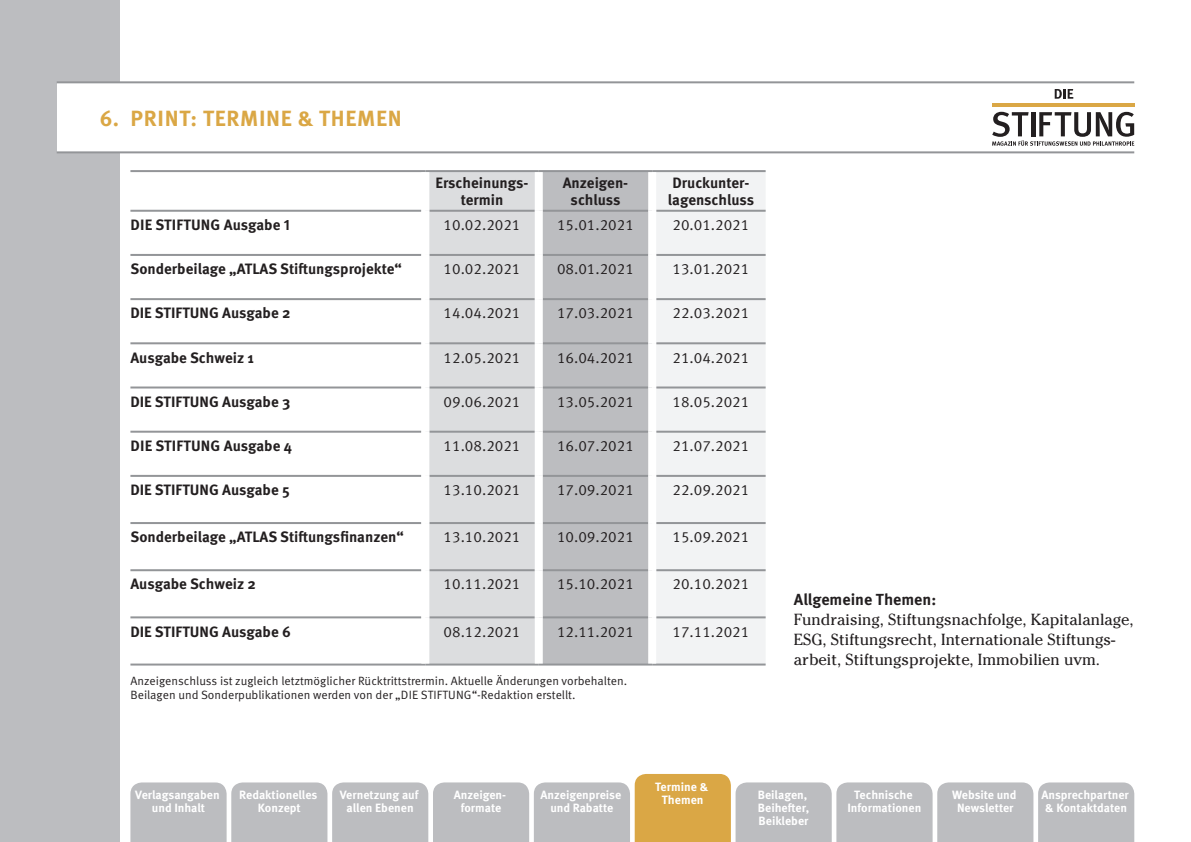
<style>
.page{position:relative;width:1191px;height:842px;background:#fff}
.page>*{position:absolute;margin:0;border:0;box-sizing:border-box;transform-origin:0 0}
.t1{font:700 22px "Meta OT";letter-spacing:.03em;color:#daa745}
.t2{font:16px/20px "Cheltenham Std";color:#231f20}
.t3{font:700 16px "Meta OT";color:#231f20}
.t4{font:15px "Meta OT Norm";color:#231f20}
.t5{font:700 15px/17px "Meta OT";color:#231f20;text-align:center}
.t6{font:700 12px/13px "Meta OT";color:#fff;text-align:center}
.t7{font:12px/14px "Meta OT Norm";color:#231f20}
</style>
<div class="page">
<div style="left:0;top:0;width:119px;height:842px;background:#bcbdc0"></div>
<div style="left:57px;top:83px;width:73px;height:68px;background:#fff"></div>
<hr style="left:57px;top:81px;width:1077px;height:2px;background:#939598">
<hr style="left:57px;top:151px;width:1077px;height:2px;background:#939598">
<svg style="left:1054px;top:89px;width:19px;height:10px"></svg>
<svg style="left:992px;top:112px;width:142px;height:34px"></svg>
<hr style="left:992px;top:104px;width:142px;height:3px;background:#daa745">
<svg style="left:130px;top:774px;width:1004px;height:68px;background:#c9c5be"></svg>
<div style="left:429px;top:172px;width:106px;height:491px;background:#dcdddf"></div>
<div style="left:543px;top:172px;width:105px;height:491px;background:#bcbdc0"></div>
<div style="left:656px;top:172px;width:109px;height:491px;background:#f2f3f4"></div>
<hr style="left:130px;top:170px;width:295px;height:2px;background:#939598">
<hr style="left:425px;top:170px;width:114px;height:2px;background:#939598">
<hr style="left:539px;top:170px;width:113px;height:2px;background:#939598">
<hr style="left:652px;top:170px;width:113px;height:2px;background:#939598">
<hr style="left:130px;top:210px;width:291px;height:2px;background:#939598">
<hr style="left:429px;top:210px;width:106px;height:2px;background:#939598">
<hr style="left:543px;top:210px;width:105px;height:2px;background:#939598">
<hr style="left:656px;top:210px;width:109px;height:2px;background:#939598">
<hr style="left:130px;top:254px;width:291px;height:2px;background:#939598">
<hr style="left:429px;top:254px;width:106px;height:2px;background:#939598">
<hr style="left:543px;top:254px;width:105px;height:2px;background:#939598">
<hr style="left:656px;top:254px;width:109px;height:2px;background:#939598">
<hr style="left:130px;top:298px;width:291px;height:2px;background:#939598">
<hr style="left:429px;top:298px;width:106px;height:2px;background:#939598">
<hr style="left:543px;top:298px;width:105px;height:2px;background:#939598">
<hr style="left:656px;top:298px;width:109px;height:2px;background:#939598">
<hr style="left:130px;top:342px;width:291px;height:2px;background:#939598">
<hr style="left:429px;top:342px;width:106px;height:2px;background:#939598">
<hr style="left:543px;top:342px;width:105px;height:2px;background:#939598">
<hr style="left:656px;top:342px;width:109px;height:2px;background:#939598">
<hr style="left:130px;top:386px;width:291px;height:2px;background:#939598">
<hr style="left:429px;top:386px;width:106px;height:2px;background:#939598">
<hr style="left:543px;top:386px;width:105px;height:2px;background:#939598">
<hr style="left:656px;top:386px;width:109px;height:2px;background:#939598">
<hr style="left:130px;top:431px;width:291px;height:2px;background:#939598">
<hr style="left:429px;top:431px;width:106px;height:2px;background:#939598">
<hr style="left:543px;top:431px;width:105px;height:2px;background:#939598">
<hr style="left:656px;top:431px;width:109px;height:2px;background:#939598">
<hr style="left:130px;top:475px;width:291px;height:2px;background:#939598">
<hr style="left:429px;top:475px;width:106px;height:2px;background:#939598">
<hr style="left:543px;top:475px;width:105px;height:2px;background:#939598">
<hr style="left:656px;top:475px;width:109px;height:2px;background:#939598">
<hr style="left:130px;top:522px;width:291px;height:2px;background:#939598">
<hr style="left:429px;top:522px;width:106px;height:2px;background:#939598">
<hr style="left:543px;top:522px;width:105px;height:2px;background:#939598">
<hr style="left:656px;top:522px;width:109px;height:2px;background:#939598">
<hr style="left:130px;top:569px;width:291px;height:2px;background:#939598">
<hr style="left:429px;top:569px;width:106px;height:2px;background:#939598">
<hr style="left:543px;top:569px;width:105px;height:2px;background:#939598">
<hr style="left:656px;top:569px;width:109px;height:2px;background:#939598">
<hr style="left:130px;top:616px;width:291px;height:2px;background:#939598">
<hr style="left:429px;top:616px;width:106px;height:2px;background:#939598">
<hr style="left:543px;top:616px;width:105px;height:2px;background:#939598">
<hr style="left:656px;top:616px;width:109px;height:2px;background:#939598">
<hr style="left:130px;top:663px;width:295px;height:2px;background:#939598">
<hr style="left:425px;top:663px;width:114px;height:2px;background:#939598">
<hr style="left:539px;top:663px;width:113px;height:2px;background:#939598">
<hr style="left:652px;top:663px;width:113px;height:2px;background:#939598">
<h1 class="t1" style="left:100px;top:104px;width:304px">6. PRINT: TERMINE &amp; THEMEN</h1>
<p class="t5" style="left:435px;top:175px;width:93px">Erscheinungs&shy;termin</p>
<p class="t5" style="left:563px;top:175px;width:67px">Anzeigen&shy;schluss</p>
<p class="t5" style="left:668px;top:175px;width:88px">Druckunter&shy;lagenschluss</p>
<p class="t5" style="left:130px;top:216px;width:161px">DIE STIFTUNG Ausgabe 1</p>
<p class="t4" style="left:443px;top:216px;width:78px">10.02.2021</p>
<p class="t4" style="left:557px;top:216px;width:78px">15.01.2021</p>
<p class="t4" style="left:672px;top:216px;width:78px">20.01.2021</p>
<p class="t5" style="left:130px;top:261px;width:273px">Sonderbeilage „ATLAS Stiftungsprojekte“</p>
<p class="t4" style="left:443px;top:260px;width:78px">10.02.2021</p>
<p class="t4" style="left:557px;top:260px;width:78px">08.01.2021</p>
<p class="t4" style="left:672px;top:260px;width:78px">13.01.2021</p>
<p class="t5" style="left:130px;top:305px;width:162px">DIE STIFTUNG Ausgabe 2</p>
<p class="t4" style="left:443px;top:304px;width:78px">14.04.2021</p>
<p class="t4" style="left:557px;top:304px;width:78px">17.03.2021</p>
<p class="t4" style="left:672px;top:304px;width:78px">22.03.2021</p>
<p class="t5" style="left:130px;top:349px;width:125px">Ausgabe Schweiz 1</p>
<p class="t4" style="left:443px;top:348px;width:78px">12.05.2021</p>
<p class="t4" style="left:557px;top:348px;width:78px">16.04.2021</p>
<p class="t4" style="left:672px;top:348px;width:78px">21.04.2021</p>
<p class="t5" style="left:130px;top:393px;width:161px">DIE STIFTUNG Ausgabe 3</p>
<p class="t4" style="left:443px;top:392px;width:78px">09.06.2021</p>
<p class="t4" style="left:557px;top:392px;width:78px">13.05.2021</p>
<p class="t4" style="left:672px;top:392px;width:78px">18.05.2021</p>
<p class="t5" style="left:130px;top:437px;width:163px">DIE STIFTUNG Ausgabe 4</p>
<p class="t4" style="left:443px;top:437px;width:78px">11.08.2021</p>
<p class="t4" style="left:557px;top:437px;width:78px">16.07.2021</p>
<p class="t4" style="left:672px;top:437px;width:78px">21.07.2021</p>
<p class="t5" style="left:130px;top:482px;width:161px">DIE STIFTUNG Ausgabe 5</p>
<p class="t4" style="left:443px;top:481px;width:78px">13.10.2021</p>
<p class="t4" style="left:557px;top:481px;width:78px">17.09.2021</p>
<p class="t4" style="left:672px;top:481px;width:78px">22.09.2021</p>
<p class="t5" style="left:130px;top:529px;width:275px">Sonderbeilage „ATLAS Stiftungsfinanzen“</p>
<p class="t4" style="left:443px;top:528px;width:78px">13.10.2021</p>
<p class="t4" style="left:557px;top:528px;width:78px">10.09.2021</p>
<p class="t4" style="left:672px;top:528px;width:78px">15.09.2021</p>
<p class="t5" style="left:130px;top:576px;width:127px">Ausgabe Schweiz 2</p>
<p class="t4" style="left:443px;top:575px;width:78px">10.11.2021</p>
<p class="t4" style="left:557px;top:575px;width:78px">15.10.2021</p>
<p class="t4" style="left:672px;top:575px;width:78px">20.10.2021</p>
<p class="t5" style="left:130px;top:623px;width:162px">DIE STIFTUNG Ausgabe 6</p>
<p class="t4" style="left:443px;top:622px;width:78px">08.12.2021</p>
<p class="t4" style="left:557px;top:622px;width:78px">12.11.2021</p>
<p class="t4" style="left:672px;top:622px;width:78px">17.11.2021</p>
<p class="t7" style="left:130px;top:674px;width:498px">Anzeigenschluss ist zugleich letztmöglicher Rücktrittstrermin. Aktuelle Änderungen vorbehalten.<br>Beilagen und Sonderpublikationen werden von der „DIE STIFTUNG“-Redaktion erstellt.</p>
<p class="t3" style="left:794px;top:590px;width:144px">Allgemeine Themen:</p>
<p class="t2" style="left:794px;top:610px;width:341px">Fundraising, Stiftungsnachfolge, Kapitalanlage,<br>ESG, Stiftungsrecht, Internationale Stiftungs&shy;arbeit, Stiftungsprojekte, Immobilien uvm.</p>
<p class="t6" style="left:655px;top:780px;width:55px">Termine &amp;<br>Themen</p>
<p class="t6" style="left:135px;top:789px;width:86px">Verlagsangaben und Inhalt</p>
<p class="t6" style="left:239px;top:789px;width:80px">Redaktionelles<br>Konzept</p>
<p class="t6" style="left:454px;top:789px;width:54px">Anzeigen&shy;formate</p>
<p class="t6" style="left:340px;top:789px;width:80px">Vernetzung auf allen Ebenen</p>
<p class="t6" style="left:540px;top:789px;width:82px">Anzeigenpreise und Rabatte</p>
<p class="t6" style="left:757px;top:789px;width:53px;text-align:left">Beilagen,<br>Beihefter,<br>Beikleber</p>
<p class="t6" style="left:847px;top:789px;width:76px">Technische<br>Informationen</p>
<p class="t6" style="left:1041px;top:789px;width:89px">Ansprechpartner &amp; Kontaktdaten</p>
<p class="t6" style="left:952px;top:789px;width:66px">Website und<br>Newsletter</p>
</div>
